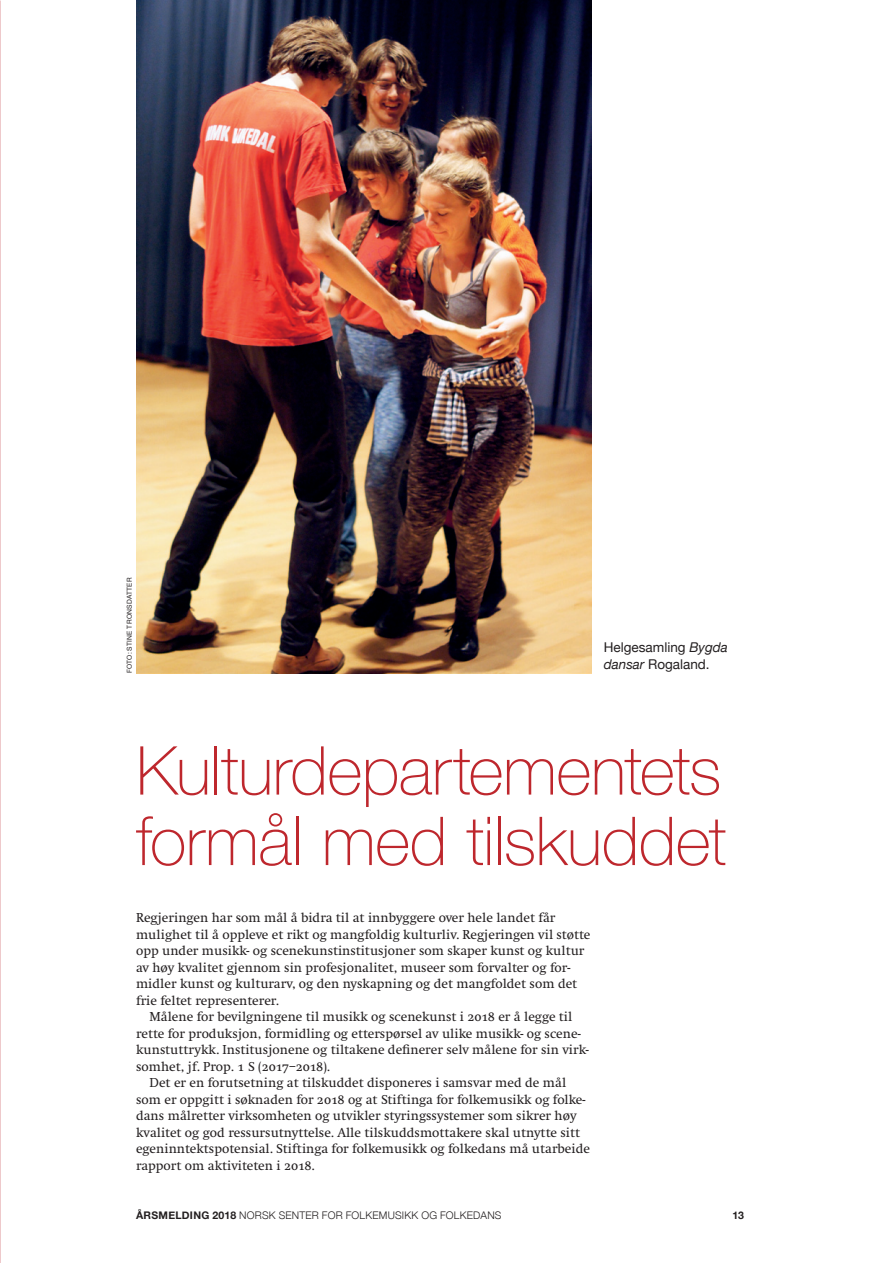
<style>
.page{position:relative;width:893px;height:1263px;background:#fff}
.page>*{position:absolute;margin:0;border:0;box-sizing:border-box;transform-origin:0 0}
.t1{font:100 67.5px/70.5px "Helvetica Neue";letter-spacing:-.01em;color:#be272d}
.t2{font:13.5px/16.5px "Swift";color:#231f20}
.t3{font:13.5px/16.5px "Helvetica Neue";color:#231f20}
.t4{font:300 10.5px "Helvetica Neue";letter-spacing:.02em;color:#231f20}
.t5{font:700 10.5px "Helvetica Neue";color:#231f20}
.t6{font:6.75px "Helvetica Neue";letter-spacing:.035em;color:#231f20}
.s1{font-style:italic}
.s2{font-family:"Swift SC"}
.s3{font-weight:700}
</style>
<div class="page">
<svg style="left:0;top:295px;width:1px;height:164px"></svg>
<img style="left:136px;top:0;width:455px;height:673px">
<p class="t6" style="left:125px;top:673px;width:97px;rotate:-90deg">foto: Stine Tronsdatter</p>
<p class="t3" style="left:604px;top:640px;width:126px">Helgesamling <span class="s1">Bygda dansar</span> Rogaland.</p>
<h1 class="t1" style="left:136px;top:734px;width:592px">Kulturdepartementets formål med tilskuddet</h1>
<p class="t2" style="left:136px;top:910px;width:456px">Regjeringen har som mål å bidra til at innbyggere over hele landet får mulighet til å oppleve et rikt og mangfoldig kulturliv. Regjeringen vil støtte opp under musikk- og scenekunstinstitusjoner som skaper kunst og kultur av høy kvalitet gjennom sin profesjonalitet, museer som forvalter og for&shy;midler kunst og kulturarv, og den nyskapning og det mangfoldet som det frie feltet representerer.</p>
<p class="t2" style="left:150px;top:1009px;width:424px">Målene for bevilgningene til musikk og scenekunst i <span class="s2">2018</span> er å legge til</p>
<p class="t2" style="left:136px;top:1025px;width:446px">rette for produksjon, formidling og etterspørsel av ulike musikk- og scene-</p>
<p class="t2" style="left:136px;top:1042px;width:454px">kunstuttrykk. Institusjonene og tiltakene definerer selv målene for sin virk-</p>
<p class="t2" style="left:136px;top:1058px;width:196px">somhet, jf. Prop. <span class="s2">1</span> S (<span class="s2">2017</span>–<span class="s2">2018</span>).</p>
<p class="t2" style="left:150px;top:1075px;width:418px">Det er en forutsetning at tilskuddet disponeres i samsvar med de mål</p>
<p class="t2" style="left:136px;top:1091px;width:451px">som er oppgitt i søknaden for <span class="s2">2018</span> og at Stiftinga for folkemusikk og folke-</p>
<p class="t2" style="left:136px;top:1108px;width:442px">dans målretter virksomheten og utvikler styringssystemer som sikrer høy</p>
<p class="t2" style="left:136px;top:1124px;width:445px">kvalitet og god ressursutnyttelse. Alle tilskuddsmottakere skal utnytte sitt</p>
<p class="t2" style="left:136px;top:1141px;width:456px">egeninntektspotensial. Stiftinga for folkemusikk og folkedans må utarbeide</p>
<p class="t2" style="left:136px;top:1157px;width:180px">rapport om aktiviteten i <span class="s2">2018</span>.</p>
<p class="t4" style="left:136px;top:1207px;width:359px"><span class="s3">ÅRSMELDING 2018</span> NORSK SENTER FOR FOLKEMUSIKK OG FOLKEDANS</p>
<p class="t5" style="left:733px;top:1207px;width:13px">13</p>
</div>
